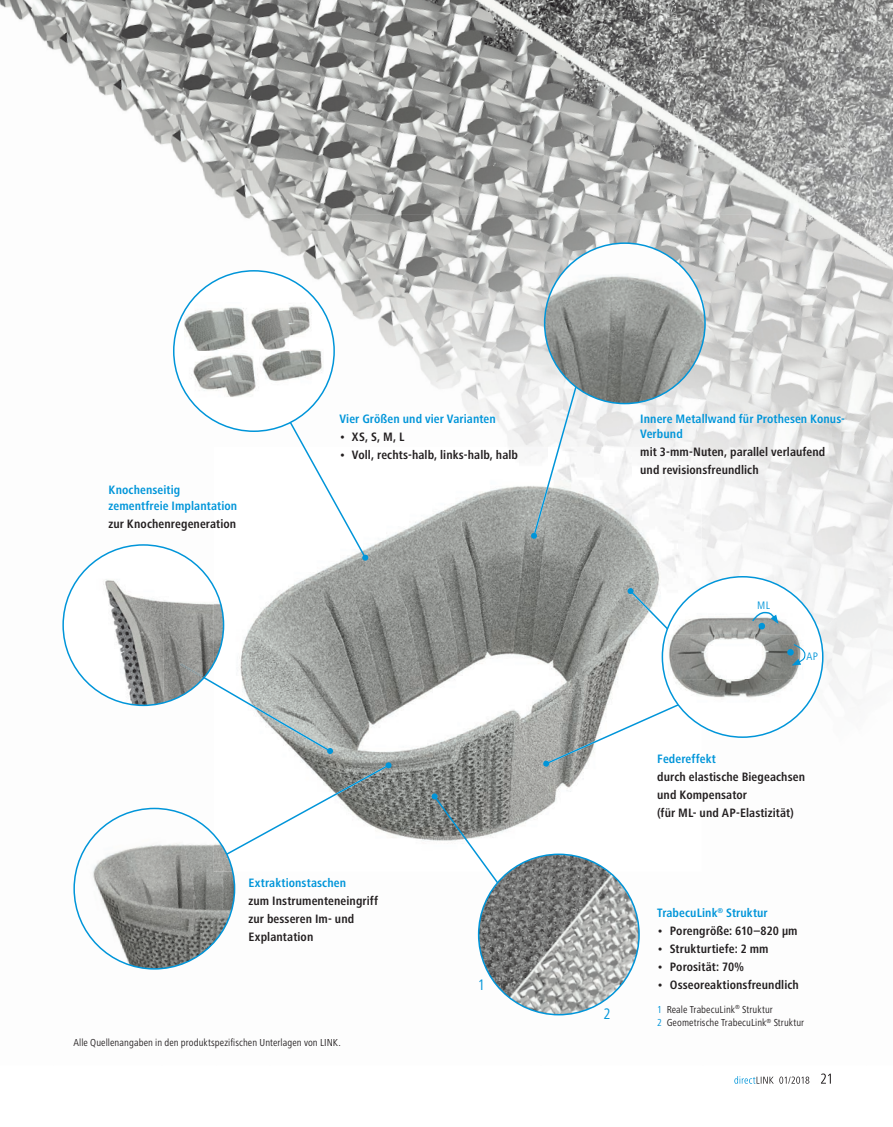
<style>
.page{position:relative;width:893px;height:1127px;background:#fff}
.page>*{position:absolute;margin:0;border:0;box-sizing:border-box;transform-origin:0 0}
.t1{font:condensed 15.75px "Frutiger Next LT";color:#0095d9}
.t2{font:700 condensed 12.6px/18px "Frutiger Next LT";letter-spacing:.005em;color:#231f20}
.t3{font:700 condensed 12.6px/15.1px "Frutiger Next LT";letter-spacing:.005em;color:#0095d9}
.t4{font:condensed 11.25px "Frutiger Next LT";color:#0095d9}
.t5{font:condensed 10.5px/13.5px "Frutiger Next LT";letter-spacing:.005em;color:#231f20}
.s1{color:#0095d9}
</style>
<div class="page">
<img style="left:0;top:0;width:347px;height:215px">
<img style="left:347px;top:0;width:328px;height:215px">
<img style="left:675px;top:0;width:218px;height:595px">
<img style="left:249px;top:194px;width:133px;height:21px">
<img style="left:570px;top:193px;width:139px;height:22px">
<img style="left:734px;top:1076px;width:22px;height:8px">
<img style="left:756px;top:1076px;width:54px;height:8px">
<svg style="left:821px;top:1073px;width:10px;height:10px"></svg>
<img style="left:173px;top:215px;width:179px;height:127px">
<img style="left:352px;top:215px;width:333px;height:67px">
<img style="left:654px;top:262px;width:81px;height:326px">
<img style="left:325px;top:282px;width:272px;height:164px">
<img style="left:223px;top:387px;width:112px;height:45px">
<img style="left:597px;top:399px;width:63px;height:48px">
<img style="left:510px;top:432px;width:96px;height:15px">
<img style="left:820px;top:595px;width:73px;height:106px">
<img style="left:510px;top:872px;width:130px;height:144px">
<img style="left:214px;top:447px;width:488px;height:425px">
<div style="left:174px;top:271px;width:160px;height:160px;background:#fff;border-radius:50%"></div>
<img style="left:184px;top:302px;width:140px;height:98px">
<svg style="left:288px;top:420px;width:80px;height:141px"></svg>
<svg style="left:214px;top:663px;width:119px;height:91px"></svg>
<svg style="left:432px;top:793px;width:75px;height:102px"></svg>
<svg style="left:543px;top:704px;width:135px;height:63px"></svg>
<svg style="left:630px;top:590px;width:35px;height:59px"></svg>
<div style="left:627px;top:588px;width:7px;height:6px;background:#0095d9;border-radius:50%"></div>
<svg style="left:531px;top:387px;width:46px;height:152px"></svg>
<img style="left:479px;top:854px;width:160px;height:161px;border-radius:80px">
<img style="left:75px;top:808px;width:102px;height:138px">
<img style="left:176px;top:811px;width:59px;height:138px">
<img style="left:98px;top:923px;width:109px;height:46px">
<img style="left:214px;top:835px;width:19px;height:37px">
<svg style="left:226px;top:762px;width:166px;height:93px"></svg>
<img style="left:64px;top:545px;width:100px;height:107px">
<img style="left:164px;top:547px;width:50px;height:156px">
<img style="left:68px;top:652px;width:96px;height:53px">
<img style="left:214px;top:587px;width:10px;height:76px">
<img style="left:180px;top:663px;width:24px;height:15px">
<img style="left:545px;top:243px;width:160px;height:161px;border-radius:80px">
<div style="left:662px;top:577px;width:161px;height:160px;background:#fff;border-radius:50%"></div>
<img style="left:665px;top:590px;width:155px;height:45px">
<img style="left:662px;top:635px;width:161px;height:44px">
<img style="left:665px;top:679px;width:155px;height:44px">
<svg style="left:751px;top:611px;width:27px;height:13px"></svg>
<svg style="left:792px;top:643px;width:14px;height:22px"></svg>
<div style="left:787px;top:649px;width:7px;height:6px;background:#0095d9;border-radius:50%"></div>
<div style="left:758px;top:623px;width:7px;height:6px;background:#0095d9;border-radius:50%"></div>
<p class="t3" style="left:109px;top:483px;width:130px">Knochenseitig zementfreie Implantation</p>
<p class="t2" style="left:109px;top:514px;width:129px">zur Knochenregeneration</p>
<p class="t3" style="left:339px;top:411px;width:158px">Vier Größen und vier Varianten</p>
<p class="t2" style="left:339px;top:428px;width:67px">• XS, S, M, L</p>
<p class="t2" style="left:339px;top:446px;width:180px">• Voll, rechts-halb, links-halb, halb</p>
<p class="t3" style="left:640px;top:411px;width:206px">Innere Metallwand für Prothesen Konus-<br>Verbund</p>
<p class="t2" style="left:640px;top:443px;width:187px">mit 3-mm-Nuten, parallel verlaufend und revisionsfreundlich</p>
<p class="t4" style="left:757px;top:599px;width:14px">ML</p>
<p class="t4" style="left:806px;top:650px;width:13px">AP</p>
<p class="t3" style="left:657px;top:751px;width:60px">Federeffekt</p>
<p class="t2" style="left:657px;top:768px;width:149px">durch elastische Biegeachsen und Kompensator<br>(für ML- und AP-Elastizität)</p>
<p class="t3" style="left:249px;top:875px;width:99px">Extraktionstaschen</p>
<p class="t2" style="left:249px;top:892px;width:131px">zum Instrumenteneingriff zur besseren Im- und<br>Explantation</p>
<p class="t3" style="left:657px;top:905px;width:112px">TrabecuLink<sup>®</sup> Struktur</p>
<p class="t2" style="left:657px;top:921px;width:142px">• Porengröße: 610–820 µm</p>
<p class="t2" style="left:657px;top:939px;width:113px">• Strukturtiefe: 2 mm</p>
<p class="t2" style="left:657px;top:957px;width:89px">• Porosität: 70%</p>
<p class="t2" style="left:657px;top:975px;width:143px">• Osseoreaktionsfreundlich</p>
<p class="t1" style="left:478px;top:976px;width:9px">1</p>
<p class="t1" style="left:604px;top:1005px;width:9px">2</p>
<p class="t5" style="left:657px;top:1002px;width:148px"><span class="s1">1</span> Reale TrabecuLink<sup>®</sup> Struktur<br><span class="s1">2</span> Geometrische TrabecuLink<sup>®</sup> Struktur</p>
<p class="t5" style="left:73px;top:1036px;width:269px">Alle Quellenangaben in den produktspezifischen Unterlagen von LINK.</p>
</div>
